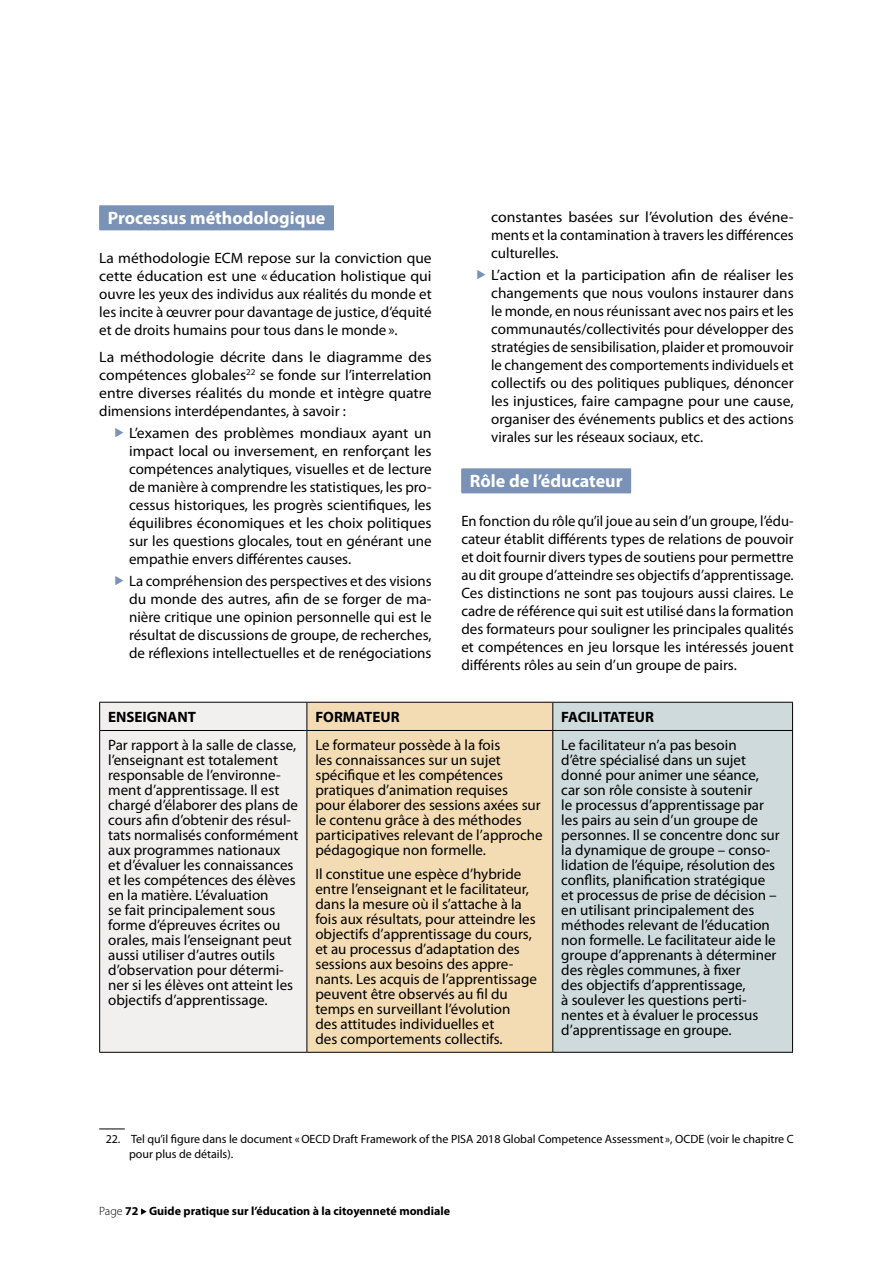
<style>
.page{position:relative;width:893px;height:1263px;background:#fff}
.page>*{position:absolute;margin:0;border:0;box-sizing:border-box;transform-origin:0 0}
.t1{font:700 18px "Myriad Pro";color:#fff}
.t2{font:15px/15px "Myriad Pro";color:#000}
.t3{font:15px/18px "Myriad Pro";color:#000;text-align:justify;scale:1.05 1}
.t4{font:700 15px "Myriad Pro";color:#000}
.t5{font:12px/14.4px "Myriad Pro";color:#000}
.t6{font:700 12px "Myriad Pro";color:#000}
.s1{font-weight:300}
</style>
<div class="page">
<svg style="left:141px;top:1208px;width:6px;height:7px"></svg>
<div style="left:99px;top:206px;width:235px;height:24px;background:#7a92b6"></div>
<div style="left:99px;top:205px;width:235px;height:24px;background:#7a92b6"></div>
<svg style="left:99px;top:1128px;width:26px;height:1px"></svg>
<div style="left:461px;top:469px;width:170px;height:24px;background:#7a92b6"></div>
<div style="left:461px;top:468px;width:170px;height:24px;background:#7a92b6"></div>
<div style="left:100px;top:703px;width:207px;height:349px;background:#f2f0ef"></div>
<div style="left:308px;top:703px;width:244px;height:349px;background:#f3dcb3"></div>
<div style="left:553px;top:703px;width:239px;height:349px;background:#cedadb"></div>
<hr style="left:99px;top:702px;width:208px;height:1px;background:#000">
<svg style="left:99px;top:703px;width:1px;height:27px"></svg>
<hr style="left:99px;top:730px;width:208px;height:1px;background:#000">
<hr style="left:99px;top:731px;width:1px;height:321px;background:#000">
<hr style="left:99px;top:1052px;width:208px;height:1px;background:#000">
<hr style="left:307px;top:702px;width:246px;height:1px;background:#000">
<svg style="left:307px;top:703px;width:1px;height:27px"></svg>
<hr style="left:307px;top:730px;width:246px;height:1px;background:#000">
<hr style="left:307px;top:731px;width:1px;height:321px;background:#000">
<hr style="left:307px;top:1052px;width:246px;height:1px;background:#000">
<hr style="left:553px;top:702px;width:240px;height:1px;background:#000">
<svg style="left:552px;top:703px;width:1px;height:27px"></svg>
<svg style="left:792px;top:703px;width:1px;height:27px"></svg>
<hr style="left:553px;top:730px;width:240px;height:1px;background:#000">
<hr style="left:552px;top:731px;width:1px;height:321px;background:#000">
<hr style="left:792px;top:731px;width:1px;height:321px;background:#000">
<hr style="left:553px;top:1052px;width:240px;height:1px;background:#000">
<p class="t1" style="left:108px;top:206px;width:219px">Processus méthodologique</p>
<p class="t2" style="left:99px;top:249px;width:334px;line-height:18px;text-align:justify">La méthodologie ECM repose sur la conviction que cette éducation est une « éducation holistique qui ouvre les yeux des individus aux réalités du monde et les incite à œuvrer pour davantage de justice, d’équité et de droits humains pour tous dans le monde».</p>
<p class="t3" style="left:99px;top:347px;width:318px">La méthodologie décrite dans le diagramme des compétences globales<sup>22</sup> se fonde sur l’interrelation entre diverses réalités du monde et intègre quatre dimensions interdépendantes, à savoir :</p>
<p class="t3" style="left:129px;top:424px;width:290px">L’examen des problèmes mondiaux ayant un impact local ou inversement, en renforçant les compétences analytiques, visuelles et de lecture de manière à comprendre les statistiques, les pro&shy;cessus historiques, les progrès scientifiques, les équilibres économiques et les choix politiques sur les questions glocales, tout en générant une empathie envers différentes causes.</p>
<p class="t2" style="left:129px;top:572px;width:304px;line-height:18px;text-align:justify">La compréhension des perspectives et des visions du monde des autres, afin de se forger de ma&shy;nière critique une opinion personnelle qui est le résultat de discussions de groupe, de recherches, de réflexions intellectuelles et de renégociations</p>
<p class="t3" style="left:491px;top:207px;width:290px">constantes basées sur l’évolution des événe&shy;ments et la contamination à travers les différences culturelles.</p>
<p class="t3" style="left:491px;top:266px;width:290px">L’action et la participation afin de réaliser les changements que nous voulons instaurer dans le monde, en nous réunissant avec nos pairs et les communautés/collectivités pour développer des stratégies de sensibilisation, plaider et promouvoir le changement des comportements individuels et collectifs ou des politiques publiques, dénoncer les injustices, faire campagne pour une cause, organiser des événements publics et des actions virales sur les réseaux sociaux, etc.</p>
<p class="t1" style="left:470px;top:469px;width:154px">Rôle de l’éducateur</p>
<p class="t2" style="left:461px;top:512px;width:334px;line-height:18px;text-align:justify">En fonction du rôle qu’il joue au sein d’un groupe, l’édu&shy;cateur établit différents types de relations de pouvoir et doit fournir divers types de soutiens pour permettre au dit groupe d’atteindre ses objectifs d’apprentissage.<br>Ces distinctions ne sont pas toujours aussi claires. Le cadre de référence qui suit est utilisé dans la formation des formateurs pour souligner les principales qualités et compétences en jeu lorsque les intéressés jouent différents rôles au sein d’un groupe de pairs.</p>
<p class="t4" style="left:108px;top:707px;width:89px">ENSEIGNANT</p>
<p class="t4" style="left:315px;top:707px;width:86px">FORMATEUR</p>
<p class="t4" style="left:561px;top:707px;width:94px">FACILITATEUR</p>
<p class="t2" style="left:108px;top:737px;width:192px">Par rapport à la salle de classe, l’enseignant est totalement responsable de l’environne&shy;ment d’apprentissage. Il est chargé d’élaborer des plans de cours afin d’obtenir des résul&shy;tats normalisés conformément aux programmes nationaux<br>et d’évaluer les connaissances et les compétences des élèves en la matière. L’évaluation<br>se fait principalement sous forme d’épreuves écrites ou orales, mais l’enseignant peut aussi utiliser d’autres outils d’observation pour détermi&shy;ner si les élèves ont atteint les objectifs d’apprentissage.</p>
<p class="t2" style="left:315px;top:737px;width:229px">Le formateur possède à la fois<br>les connaissances sur un sujet spécifique et les compétences pratiques d’animation requises<br>pour élaborer des sessions axées sur le contenu grâce à des méthodes participatives relevant de l’approche pédagogique non formelle.</p>
<p class="t2" style="left:561px;top:737px;width:220px">Le facilitateur n’a pas besoin<br>d’être spécialisé dans un sujet donné pour animer une séance, car son rôle consiste à soutenir<br>le processus d’apprentissage par les pairs au sein d’un groupe de personnes. Il se concentre donc sur la dynamique de groupe – conso&shy;lidation de l’équipe, résolution des conflits, planification stratégique et processus de prise de décision – en utilisant principalement des méthodes relevant de l’éducation non formelle. Le facilitateur aide le groupe d’apprenants à déterminer des règles communes, à fixer<br>des objectifs d’apprentissage,<br>à soulever les questions perti&shy;nentes et à évaluer le processus d’apprentissage en groupe.</p>
<p class="t2" style="left:315px;top:866px;width:223px">Il constitue une espèce d’hybride entre l’enseignant et le facilitateur, dans la mesure où il s’attache à la fois aux résultats, pour atteindre les objectifs d’apprentissage du cours, et au processus d’adaptation des sessions aux besoins des appre&shy;nants. Les acquis de l’apprentissage peuvent être observés au fil du temps en surveillant l’évolution<br>des attitudes individuelles et<br>des comportements collectifs.</p>
<p class="t5" style="left:129px;top:1132px;width:666px;text-indent:-23px">22. Tel qu’il figure dans le document «OECD Draft Framework of the PISA 2018 Global Competence Assessment », OCDE (voir le chapitre C pour plus de détails).</p>
<p class="t6" style="left:99px;top:1203px;width:352px"><span class="s1">Page</span> 72 Guide pratique sur l’éducation à la citoyenneté mondiale</p>
</div>
